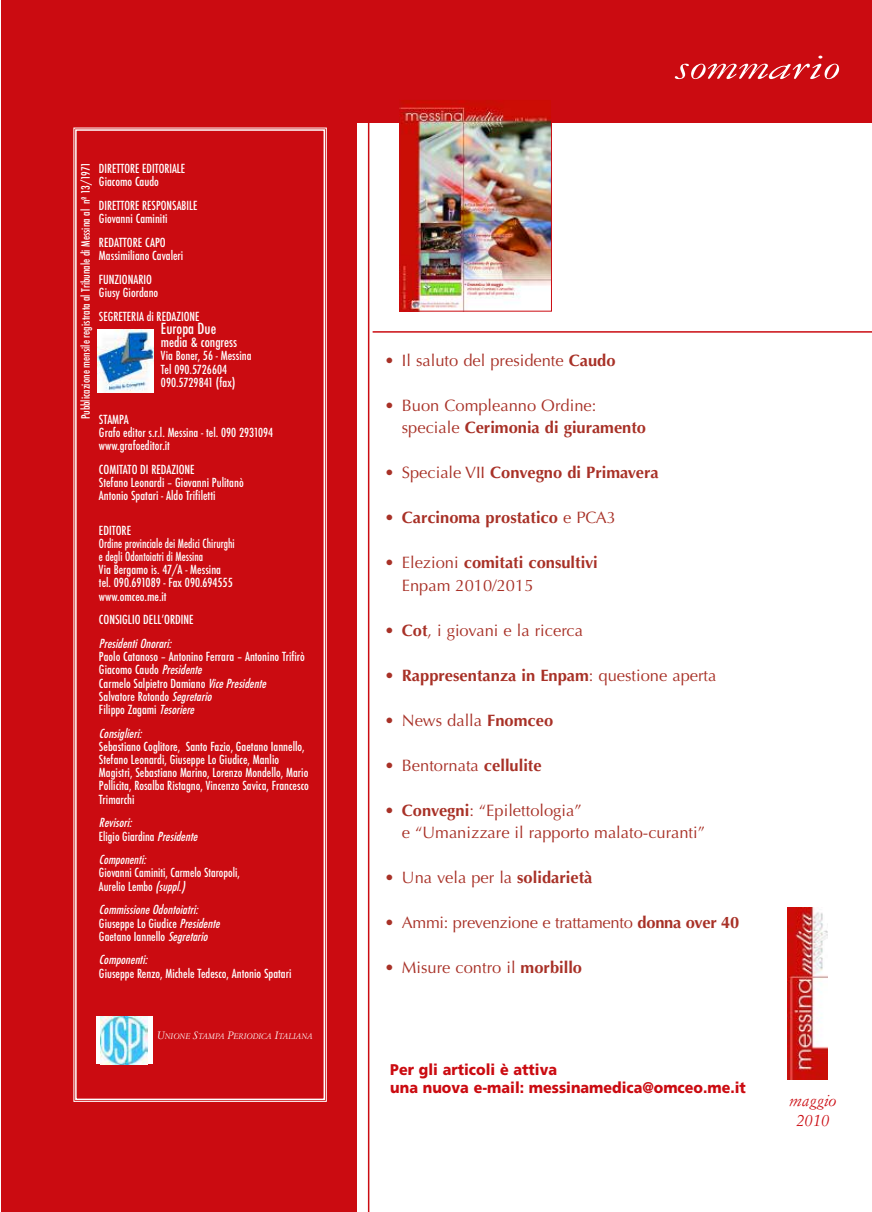
<style>
.page{position:relative;width:872px;height:1212px;background:#fff}
.page>*{position:absolute;margin:0;border:0;box-sizing:border-box;transform-origin:0 0}
.t1{font:italic 37.5px "Garamond 3 LT Std";color:#fff;scale:1.36 1}
.t2{font:16.5px/22.5px "Optima";color:#a83127}
.t3{font:700 16.5px "Optima";color:#a83127}
.t4{font:italic 16.5px/19.8px "Simoncini Garamond";color:#cb0b11;text-align:center}
.t5{font:900 15.45px/18.6px "Frutiger LT Std";color:#cb0b11;scale:.92 1}
.t6{font:500 condensed 15px "Futura";color:#fff}
.t7{font:500 condensed 13.5px "Futura";color:#fff}
.t8{font:500 condensed 12.15px/13.2px "Futura";color:#fff}
.t9{font:italic 500 condensed 12.15px/13.2px "Futura";color:#fff}
.t10{font:500 condensed 11.25px "Futura";color:#fff}
.t11{font:italic 7.8px "Simoncini Garamond";color:#fff}
.s1{font-style:italic}
.s2{font-style:normal}
.s3{font-size:10.5px}
.s4{font-weight:700}
.s5{font-weight:400}
</style>
<div class="page">
<div style="left:1px;top:95px;width:356px;height:1117px;background:#cb0b11"></div>
<div style="left:75px;top:129px;width:250px;height:971px;border:2px solid #fff"></div>
<hr style="left:372px;top:331px;width:500px;height:2px;background:#cb0b11">
<hr style="left:368px;top:0;width:1px;height:1212px;background:#cb0b11">
<svg style="left:827px;top:931px;width:1px;height:148px"></svg>
<img style="left:788px;top:907px;width:39px;height:172px">
<img style="left:97px;top:330px;width:56px;height:63px">
<div style="left:96px;top:1016px;width:57px;height:48px;background:#fff"></div>
<img style="left:101px;top:1016px;width:47px;height:48px">
<div style="left:1px;top:0;width:871px;height:123px;background:#cb0b11"></div>
<img style="left:401px;top:101px;width:149px;height:208px">
<div style="left:399px;top:99px;width:153px;height:212px;border:1px solid #cb0b11"></div>
<p class="t8" style="left:99px;top:162px;width:88px">DIRETTORE EDITORIALE<br>Giacomo Caudo</p>
<p class="t8" style="left:99px;top:199px;width:100px">DIRETTORE RESPONSABILE<br>Giovanni Caminiti</p>
<p class="t8" style="left:99px;top:236px;width:86px">REDATTORE CAPO<br>Massimiliano Cavaleri</p>
<p class="t8" style="left:99px;top:273px;width:61px">FUNZIONARIO<br>Giusy Giordano</p>
<p class="t8" style="left:99px;top:310px;width:102px">SEGRETERIA di REDAZIONE</p>
<p class="t6" style="left:161px;top:320px;width:57px">Europa Due</p>
<p class="t7" style="left:161px;top:335px;width:78px">media &amp; congress</p>
<p class="t8" style="left:161px;top:350px;width:92px">Via Boner, 56 - Messina<br>Tel 090.5726604<br>090.5729841 (fax)</p>
<p class="t8" style="left:99px;top:413px;width:176px">STAMPA<br>Grafo editor s.r.l. Messina - tel. 090 2931094 www.grafoeditor.it</p>
<p class="t8" style="left:99px;top:463px;width:146px">COMITATO DI REDAZIONE<br>Stefano Leonardi – Giovanni Pulitanò<br>Antonio Spatari - Aldo Trifiletti</p>
<p class="t8" style="left:99px;top:524px;width:137px">EDITORE<br>Ordine provinciale dei Medici Chirurghi e degli Odontoiatri di Messina<br>Via Bergamo is. 47/A - Messina tel. 090.691089 - Fax 090.694555 www.omceo.me.it</p>
<p class="t8" style="left:99px;top:613px;width:96px">CONSIGLIO DELL’ORDINE</p>
<p class="t9" style="left:99px;top:637px;width:77px">PresidentiOnorari:</p>
<p class="t8" style="left:99px;top:650px;width:207px">Paolo Catanoso – Antonino Ferrara – Antonino Trifirò Giacomo Caudo <span class="s1">Presidente<br></span>Carmelo Salpietro Damiano <span class="s1">VicePresidente </span>Salvatore Rotondo <span class="s1">Segretario<br></span>Filippo Zagami <span class="s1">Tesoriere</span></p>
<p class="t9" style="left:99px;top:727px;width:47px">Consiglieri:</p>
<p class="t8" style="left:99px;top:740px;width:211px">Sebastiano Coglitore, Santo Fazio, Gaetano Iannello, Stefano Leonardi, Giuseppe Lo Giudice, Manlio Magistri, Sebastiano Marino, Lorenzo Mondello, Mario Pollicita, Rosalba Ristagno, Vincenzo Savica, Francesco Trimarchi</p>
<p class="t9" style="left:99px;top:816px;width:103px">Revisori:<br><span class="s2">Eligio Giardina</span> Presidente</p>
<p class="t9" style="left:99px;top:853px;width:52px">Componenti:</p>
<p class="t8" style="left:99px;top:867px;width:142px">Giovanni Caminiti, Carmelo Staropoli,<br>Aurelio Lembo <span class="s1">(suppl.)</span></p>
<p class="t9" style="left:99px;top:903px;width:125px">CommissioneOdontoiatri:<br><span class="s2">Giuseppe Lo Giudice</span> Presidente<br><span class="s2">Gaetano Iannello</span> Segretario</p>
<p class="t9" style="left:99px;top:954px;width:53px">Componenti:</p>
<p class="t8" style="left:99px;top:967px;width:194px">Giuseppe Renzo, Michele Tedesco, Antonio Spatari</p>
<p class="t10" style="left:79px;top:419px;width:258px;rotate:-90deg">Pubblicazione mensile registrata al Tribunale di Messina al nº 13/1971</p>
<p class="t11" style="left:157px;top:1033px;width:157px"><span class="s3">U</span>NIONE <span class="s3">S</span>TAMPA <span class="s3">P</span>ERIODICA <span class="s3">I</span>TALIANA</p>
<h1 class="t1" style="left:675px;top:54px;width:123px">sommario</h1>
<h2 class="t2" style="left:384px;top:349px;width:233px">• Il saluto del presidente <span class="s4">Caudo</span></h2>
<h2 class="t2" style="left:402px;top:394px;width:246px;text-indent:-18px">• Buon Compleanno Ordine: speciale <span class="s4">Cerimonia di giuramento</span></h2>
<h2 class="t3" style="left:384px;top:463px;width:276px"><span class="s5">• Speciale VII</span> Convegno di Primavera</h2>
<h2 class="t3" style="left:384px;top:508px;width:233px"><span class="s5">•</span> Carcinoma prostatico <span class="s5">e PCA3</span></h2>
<h2 class="t2" style="left:402px;top:551px;width:197px;text-indent:-18px">• Elezioni <span class="s4">comitati consultivi<br></span>Enpam 2010/2015</h2>
<h2 class="t2" style="left:384px;top:619px;width:200px">• <span class="s4">Cot</span>, i giovani e la ricerca</h2>
<h2 class="t3" style="left:384px;top:665px;width:334px"><span class="s5">•</span> Rappresentanza in Enpam<span class="s5">: questione aperta</span></h2>
<h2 class="t2" style="left:384px;top:709px;width:170px">• News dalla <span class="s4">Fnomceo</span></h2>
<h2 class="t2" style="left:384px;top:754px;width:159px">• Bentornata <span class="s4">cellulite</span></h2>
<h2 class="t2" style="left:402px;top:799px;width:305px;text-indent:-18px">• <span class="s4">Convegni</span>: “Epilettologia”<br>e “Umanizzare il rapporto malato-curanti”</h2>
<h2 class="t2" style="left:384px;top:866px;width:210px">• Una vela per la <span class="s4">solidarietà</span></h2>
<h2 class="t2" style="left:384px;top:911px;width:356px">• Ammi: prevenzione e trattamento <span class="s4">donna over 40</span></h2>
<h2 class="t2" style="left:384px;top:956px;width:199px">• Misure contro il <span class="s4">morbillo</span></h2>
<p class="t5" style="left:390px;top:1061px;width:388px">Per gli articoli è attiva<br>una nuova e-mail: messinamedica@omceo.me.it</p>
<h2 class="t4" style="left:789px;top:1091px;width:49px">maggio<br>2010</h2>
</div>
